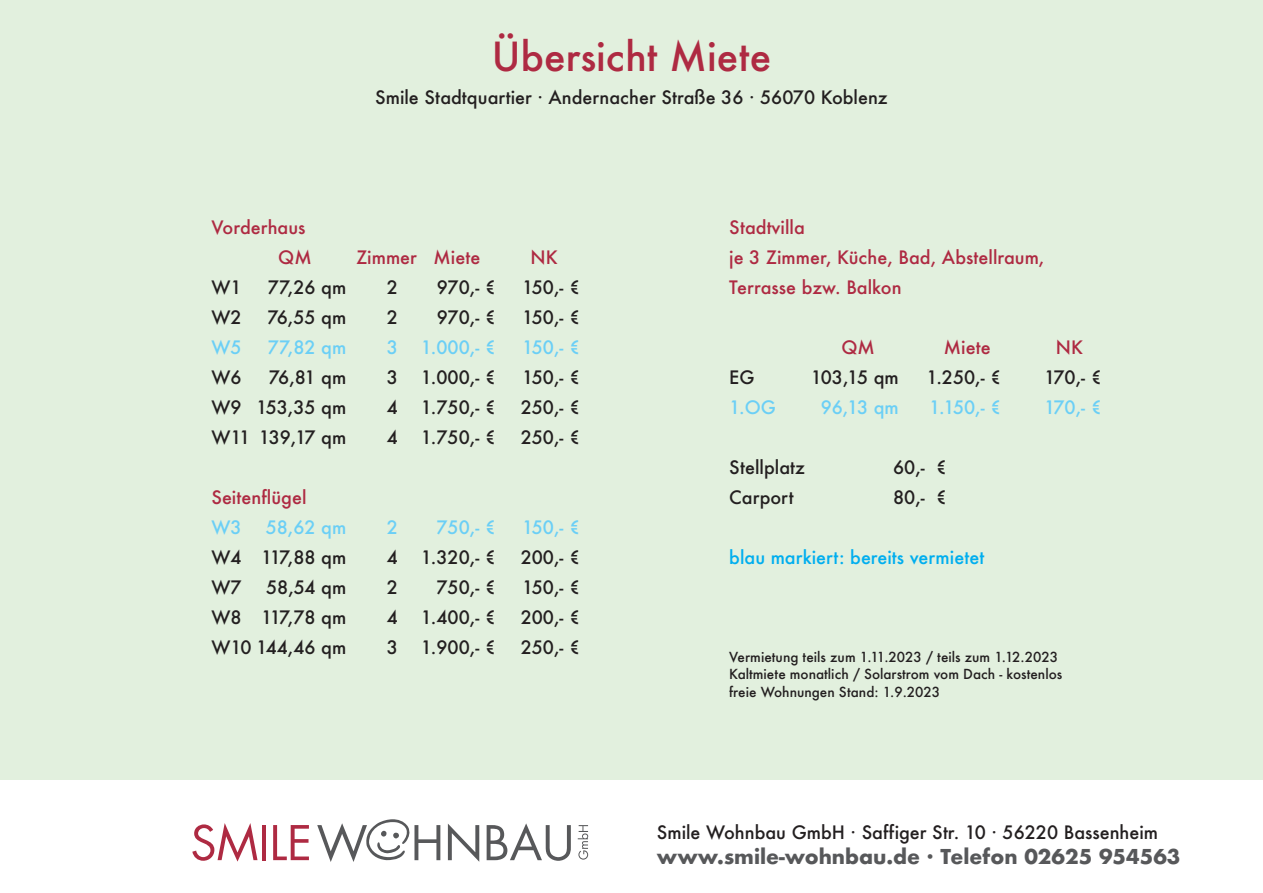
<style>
.page{position:relative;width:1263px;height:893px;background:#fff}
.page>*{position:absolute;margin:0;border:0;box-sizing:border-box;transform-origin:0 0}
.t1{font:500 39px "Futura";color:#ae2a42}
.t2{font:700 19.95px "Futura";color:#57585a}
.t3{font:500 18px "Futura";color:#231f20}
.t4{font:500 18px "Futura";color:#ae2a42}
.t5{font:500 18px "Futura";color:#6bcff6}
.t6{font:500 18px "Futura";color:#00aeef}
.t7{font:500 18px "Futura";letter-spacing:-.035em;color:#231f20}
.t8{font:500 13.5px/17.5px "Futura";color:#231f20}
</style>
<div class="page">
<div style="left:0;top:0;width:1263px;height:758px;background:#e2f0de"></div>
<div style="left:0;top:145px;width:1263px;height:635px;background:#e2f0de"></div>
<svg style="left:192px;top:823px;width:65px;height:39px"></svg>
<hr style="left:262px;top:825px;width:4px;height:35px;background:#ae2a42">
<svg style="left:273px;top:825px;width:36px;height:35px"></svg>
<svg style="left:317px;top:819px;width:123px;height:43px"></svg>
<svg style="left:448px;top:824px;width:31px;height:38px"></svg>
<svg style="left:487px;top:823px;width:84px;height:38px"></svg>
<svg style="left:578px;top:825px;width:10px;height:35px"></svg>
<p class="t1" style="left:492px;top:30px;width:281px">Übersicht Miete</p>
<p class="t3" style="left:375px;top:86px;width:514px">Smile Stadtquartier · Andernacher Straße 36 · 56070 Koblenz</p>
<p class="t4" style="left:211px;top:215px;width:96px">Vorderhaus</p>
<p class="t4" style="left:278px;top:245px;width:35px">QM</p>
<p class="t4" style="left:356px;top:245px;width:126px">Zimmer Miete</p>
<p class="t4" style="left:531px;top:245px;width:29px">NK</p>
<p class="t3" style="left:212px;top:275px;width:32px">W1</p>
<p class="t3" style="left:268px;top:275px;width:80px">77,26 qm</p>
<p class="t3" style="left:387px;top:275px;width:13px">2</p>
<p class="t3" style="left:437px;top:275px;width:60px">970,- €</p>
<p class="t3" style="left:522px;top:275px;width:60px">150,- €</p>
<p class="t3" style="left:212px;top:305px;width:32px">W2</p>
<p class="t3" style="left:268px;top:305px;width:80px">76,55 qm</p>
<p class="t3" style="left:387px;top:305px;width:13px">2</p>
<p class="t3" style="left:437px;top:305px;width:60px">970,- €</p>
<p class="t3" style="left:522px;top:305px;width:60px">150,- €</p>
<p class="t5" style="left:212px;top:335px;width:32px">W5</p>
<p class="t5" style="left:268px;top:335px;width:80px">77,82 qm</p>
<p class="t5" style="left:387px;top:335px;width:13px">3</p>
<p class="t5" style="left:421px;top:335px;width:77px">1.000,- €</p>
<p class="t5" style="left:522px;top:335px;width:60px">150,- €</p>
<p class="t3" style="left:212px;top:365px;width:32px">W6</p>
<p class="t3" style="left:269px;top:365px;width:79px">76,81 qm</p>
<p class="t3" style="left:387px;top:365px;width:13px">3</p>
<p class="t3" style="left:421px;top:365px;width:77px">1.000,- €</p>
<p class="t3" style="left:522px;top:365px;width:60px">150,- €</p>
<p class="t3" style="left:212px;top:395px;width:136px">W9 153,35 qm</p>
<p class="t3" style="left:387px;top:395px;width:13px">4</p>
<p class="t3" style="left:421px;top:395px;width:77px">1.750,- €</p>
<p class="t3" style="left:521px;top:395px;width:61px">250,- €</p>
<p class="t7" style="left:212px;top:425px;width:136px">W11 139,17 qm</p>
<p class="t3" style="left:387px;top:425px;width:13px">4</p>
<p class="t3" style="left:421px;top:425px;width:77px">1.750,- €</p>
<p class="t3" style="left:521px;top:425px;width:61px">250,- €</p>
<p class="t4" style="left:211px;top:485px;width:96px">Seitenflügel</p>
<p class="t5" style="left:212px;top:515px;width:32px">W3</p>
<p class="t5" style="left:266px;top:515px;width:82px">58,62 qm</p>
<p class="t5" style="left:387px;top:515px;width:13px">2</p>
<p class="t5" style="left:436px;top:515px;width:61px">750,- €</p>
<p class="t5" style="left:522px;top:515px;width:60px">150,- €</p>
<p class="t3" style="left:212px;top:545px;width:136px">W4 117,88 qm</p>
<p class="t3" style="left:387px;top:545px;width:13px">4</p>
<p class="t3" style="left:421px;top:545px;width:77px">1.320,- €</p>
<p class="t3" style="left:521px;top:545px;width:61px">200,- €</p>
<p class="t3" style="left:212px;top:575px;width:32px">W7</p>
<p class="t3" style="left:266px;top:575px;width:82px">58,54 qm</p>
<p class="t3" style="left:387px;top:575px;width:13px">2</p>
<p class="t3" style="left:436px;top:575px;width:61px">750,- €</p>
<p class="t3" style="left:522px;top:575px;width:60px">150,- €</p>
<p class="t3" style="left:212px;top:605px;width:136px">W8 117,78 qm</p>
<p class="t3" style="left:387px;top:605px;width:13px">4</p>
<p class="t3" style="left:421px;top:605px;width:77px">1.400,- €</p>
<p class="t3" style="left:521px;top:605px;width:61px">200,- €</p>
<p class="t3" style="left:212px;top:635px;width:136px">W10 144,46 qm</p>
<p class="t3" style="left:387px;top:635px;width:13px">3</p>
<p class="t3" style="left:421px;top:635px;width:77px">1.900,- €</p>
<p class="t3" style="left:521px;top:635px;width:61px">250,- €</p>
<p class="t4" style="left:729px;top:216px;width:77px">Stadtvilla</p>
<p class="t4" style="left:729px;top:246px;width:317px">je 3 Zimmer, Küche, Bad, Abstellraum,</p>
<p class="t4" style="left:729px;top:276px;width:174px">Terrasse bzw. Balkon</p>
<p class="t4" style="left:841px;top:336px;width:35px">QM</p>
<p class="t4" style="left:944px;top:336px;width:48px">Miete</p>
<p class="t4" style="left:1056px;top:336px;width:29px">NK</p>
<p class="t3" style="left:729px;top:366px;width:27px">EG</p>
<p class="t3" style="left:811px;top:366px;width:89px">103,15 qm</p>
<p class="t3" style="left:926px;top:366px;width:77px">1.250,- €</p>
<p class="t3" style="left:1044px;top:366px;width:59px">170,- €</p>
<p class="t5" style="left:729px;top:396px;width:48px">1.OG</p>
<p class="t5" style="left:821px;top:396px;width:79px">96,13 qm</p>
<p class="t5" style="left:929px;top:396px;width:74px">1.150,- €</p>
<p class="t5" style="left:1044px;top:396px;width:59px">170,- €</p>
<p class="t3" style="left:729px;top:456px;width:77px">Stellplatz</p>
<p class="t3" style="left:893px;top:456px;width:55px">60,- €</p>
<p class="t3" style="left:729px;top:486px;width:66px">Carport</p>
<p class="t3" style="left:893px;top:486px;width:55px">80,- €</p>
<p class="t6" style="left:729px;top:546px;width:257px">blau markiert: bereits vermietet</p>
<p class="t8" style="left:729px;top:648px;width:335px">Vermietung teils zum 1.11.2023 / teils zum 1.12.2023<br>Kaltmiete monatlich / Solarstrom vom Dach - kostenlos freie Wohnungen Stand: 1.9.2023</p>
<p class="t3" style="left:657px;top:820px;width:503px">Smile Wohnbau GmbH · Saffiger Str. 10 · 56220 Bassenheim</p>
<p class="t2" style="left:657px;top:844px;width:525px">www.smile-wohnbau.de · Telefon 02625 954563</p>
</div>
